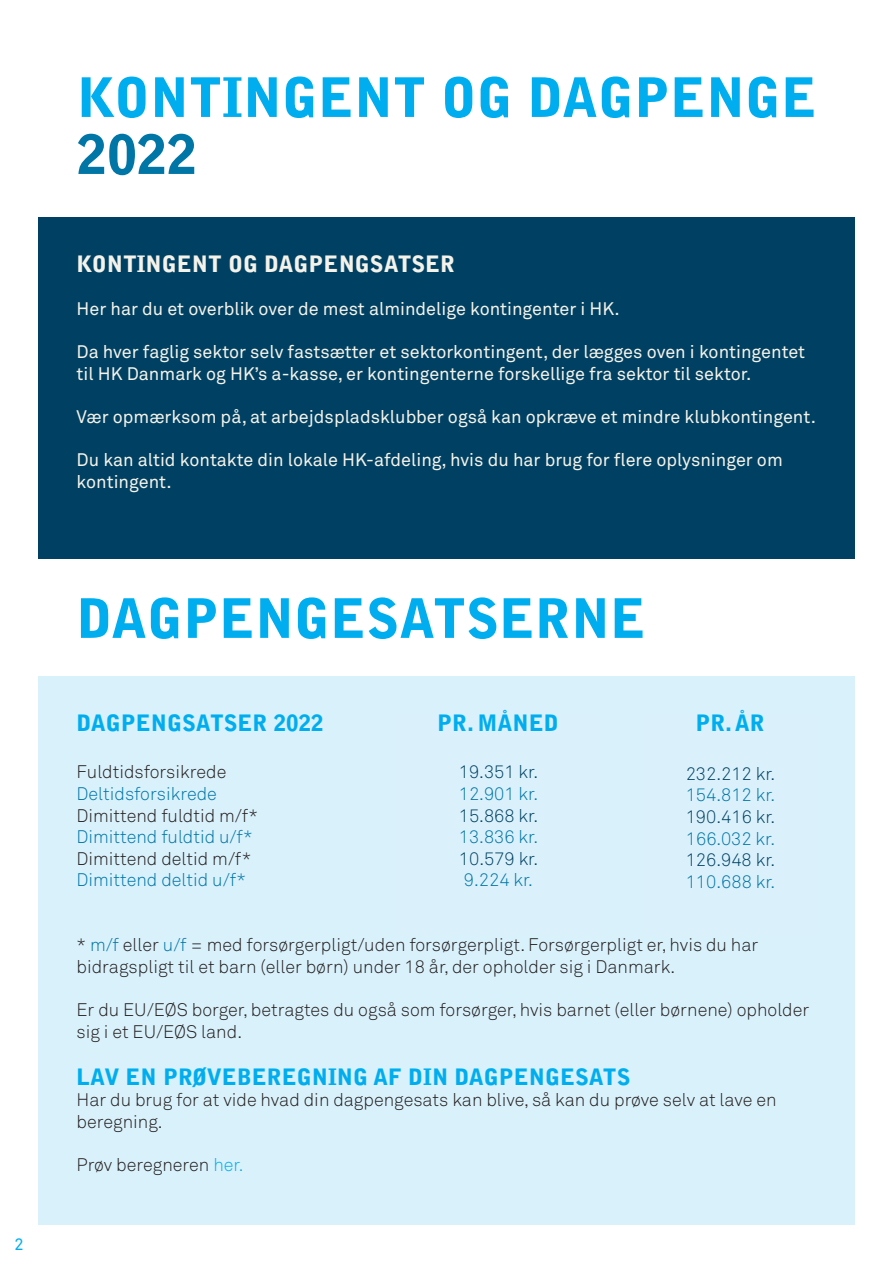
<style>
.page{position:relative;width:893px;height:1263px;background:#fff}
.page>*{position:absolute;margin:0;border:0;box-sizing:border-box;transform-origin:0 0}
.Lille_overskrift{font:900 54px/57px "Bell Gothic Std";color:#00aeef}
.Mellemrubrik{font:900 22.5px "Bell Gothic Std";color:#00aeef}
.Brødtekst_faktaboks{font:900 22.5px "Bell Gothic Std";color:#f4f2e9}
.Brødtekst{font:18px/21.6px "Akkurat Light Pro";color:#231f20}
.Brødtekst_faktaboks-2{font:18px/21.6px "Akkurat Pro";color:#f4f2e9}
.Brødtekst-2{font:18px "Akkurat Light Pro";color:#0076a7}
.Brødtekst-3{font:18px "Akkurat Light Pro";color:#004163}
.t1{font:16.5px "Akkurat Pro";color:#00aeef}
.s1{color:#0076a7}
.s2{color:#00aeef}
</style>
<div class="page">
<div style="left:38px;top:217px;width:817px;height:342px;background:#004163"></div>
<div style="left:38px;top:676px;width:817px;height:549px;background:#d9f1fb"></div>
<p class="t1" style="left:15px;top:1235px;width:11px">2</p>
<p class="Lille_overskrift" style="left:77px;top:70px;width:741px">KONTINGENT OG DAGPENGE<br><span class="s1">2022</span></p>
<p class="Brødtekst_faktaboks" style="left:77px;top:251px;width:380px">KONTINGENT OG DAGPENGSATSER</p>
<p class="Brødtekst_faktaboks-2" style="left:77px;top:299px;width:545px">Her har du et overblik over de mest almindelige kontingenter i HK.</p>
<p class="Brødtekst_faktaboks-2" style="left:77px;top:342px;width:730px">Da hver faglig sektor selv fastsætter et sektorkontingent, der lægges oven i kontingentet til HK Danmark og HK’s a-kasse, er kontingenterne forskellige fra sektor til sektor.</p>
<p class="Brødtekst_faktaboks-2" style="left:77px;top:407px;width:741px">Vær opmærksom på, at arbejdspladsklubber også kan opkræve et mindre klubkontingent.</p>
<p class="Brødtekst_faktaboks-2" style="left:77px;top:450px;width:708px">Du kan altid kontakte din lokale HK-afdeling, hvis du har brug for flere oplysninger om kontingent.</p>
<p class="Lille_overskrift" style="left:77px;top:591px;width:571px">DAGPENGESATSERNE</p>
<p class="Mellemrubrik" style="left:77px;top:710px;width:249px">DAGPENGSATSER 2022</p>
<p class="Brødtekst" style="left:77px;top:762px;width:151px">Fuldtidsforsikrede</p>
<p class="Brødtekst-2" style="left:77px;top:783px;width:142px">Deltidsforsikrede</p>
<p class="Brødtekst" style="left:77px;top:805px;width:183px">Dimittend fuldtid m/f*</p>
<p class="Brødtekst-2" style="left:77px;top:826px;width:178px">Dimittend fuldtid u/f*</p>
<p class="Brødtekst" style="left:77px;top:848px;width:176px">Dimittend deltid m/f*</p>
<p class="Brødtekst-2" style="left:77px;top:869px;width:171px">Dimittend deltid u/f*</p>
<p class="Mellemrubrik" style="left:437px;top:710px;width:123px">PR. MÅNED</p>
<p class="Brødtekst-3" style="left:459px;top:761px;width:81px">19.351 kr.</p>
<p class="Brødtekst-2" style="left:459px;top:783px;width:81px">12.901 kr.</p>
<p class="Brødtekst-3" style="left:459px;top:804px;width:81px">15.868 kr.</p>
<p class="Brødtekst-2" style="left:459px;top:826px;width:81px">13.836 kr.</p>
<p class="Brødtekst-3" style="left:459px;top:848px;width:81px">10.579 kr.</p>
<p class="Brødtekst-2" style="left:464px;top:869px;width:71px">9.224 kr.</p>
<p class="Mellemrubrik" style="left:695px;top:710px;width:71px">PR. ÅR</p>
<p class="Brødtekst-3" style="left:686px;top:763px;width:91px">232.212 kr.</p>
<p class="Brødtekst-2" style="left:686px;top:784px;width:91px">154.812 kr.</p>
<p class="Brødtekst-3" style="left:686px;top:806px;width:91px">190.416 kr.</p>
<p class="Brødtekst-2" style="left:686px;top:828px;width:91px">166.032 kr.</p>
<p class="Brødtekst-3" style="left:686px;top:849px;width:91px">126.948 kr.</p>
<p class="Brødtekst-2" style="left:686px;top:871px;width:91px">110.688 kr.</p>
<p class="Brødtekst" style="left:77px;top:934px;width:683px">* <span class="s1">m/f</span> eller <span class="s1">u/f</span> = med forsørgerpligt/uden forsørgerpligt. Forsørgerpligt er, hvis du har bidragspligt til et barn (eller børn) under 18 år, der opholder sig i Danmark.</p>
<p class="Brødtekst" style="left:77px;top:999px;width:734px">Er du EU/EØS borger, betragtes du også som forsørger, hvis barnet (eller børnene) opholder sig i et EU/EØS land.</p>
<p class="Mellemrubrik" style="left:77px;top:1063px;width:555px">LAV EN PRØVEBEREGNING AF DIN DAGPENGESATS</p>
<p class="Brødtekst" style="left:77px;top:1089px;width:702px">Har du brug for at vide hvad din dagpengesats kan blive, så kan du prøve selv at lave en beregning.</p>
<p class="Brødtekst" style="left:77px;top:1154px;width:168px">Prøv beregneren <span class="s2">her.</span></p>
</div>
